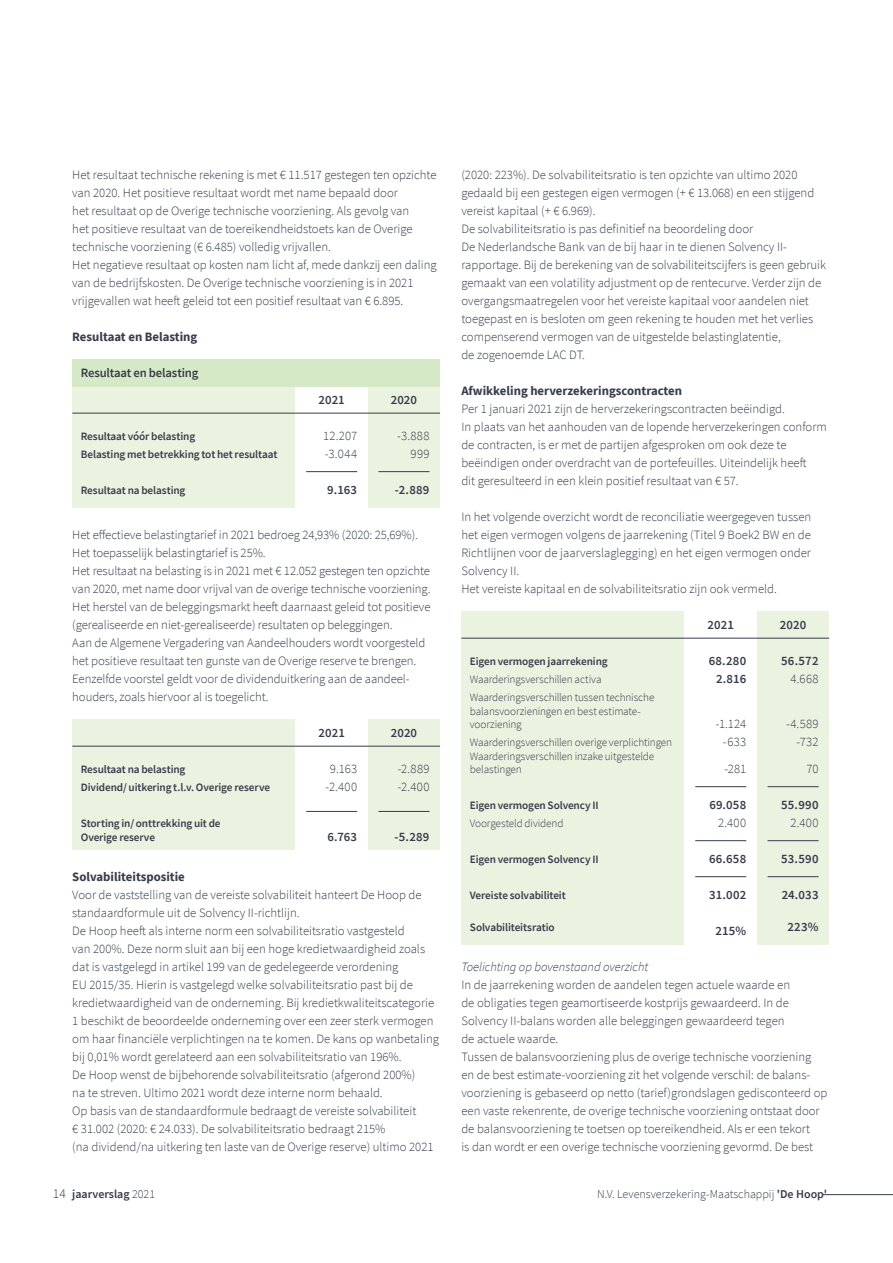
<style>
.page{position:relative;width:893px;height:1263px;background:#fff}
.page>*{position:absolute;margin:0;border:0;box-sizing:border-box;transform-origin:0 0}
.t1{font:300 13.5px "Source Sans Pro";color:#383c4c}
.t2{font:300 12.75px/18px "Source Sans Pro";color:#383c4c}
.t3{font:600 12.75px/18px "Source Sans Pro";letter-spacing:.01em;color:#383c4c;text-align:center}
.t4{font:700 12.75px "Source Sans Pro";color:#383c4c}
.t5{font:italic 300 12.75px "Source Sans Pro";color:#383c4c}
.t6{font:600 12.75px "Source Sans Pro";letter-spacing:-.015em;color:#383c4c}
.t7{font:300 12px "Source Sans Pro";color:#383c4c}
.t8{font:600 12px "Source Sans Pro";color:#383c4c}
.t9{font:600 11.25px/18px "Source Sans Pro";letter-spacing:-.01em;color:#383c4c}
.t10{font:300 11.25px/13.5px "Source Sans Pro";letter-spacing:-.015em;color:#383c4c}
.s1{font-weight:300}
.s2{font-weight:600}
</style>
<div class="page">
<div style="left:72px;top:386px;width:368px;height:122px;background:#e9f3e0"></div>
<div style="left:461px;top:611px;width:368px;height:333px;background:#e9f3e0"></div>
<div style="left:296px;top:386px;width:72px;height:126px;background:#fff"></div>
<div style="left:685px;top:611px;width:72px;height:339px;background:#fff"></div>
<div style="left:72px;top:359px;width:368px;height:27px;background:#d6e9c6"></div>
<hr style="left:72px;top:413px;width:368px;height:1px;background:#383c4c">
<hr style="left:461px;top:638px;width:368px;height:1px;background:#383c4c">
<hr style="left:306px;top:471px;width:51px;height:1px;background:#383c4c">
<hr style="left:378px;top:471px;width:51px;height:1px;background:#383c4c">
<hr style="left:767px;top:786px;width:52px;height:1px;background:#383c4c">
<hr style="left:695px;top:786px;width:51px;height:1px;background:#383c4c">
<hr style="left:767px;top:840px;width:52px;height:1px;background:#383c4c">
<hr style="left:695px;top:840px;width:51px;height:1px;background:#383c4c">
<hr style="left:767px;top:876px;width:52px;height:1px;background:#383c4c">
<hr style="left:695px;top:876px;width:51px;height:1px;background:#383c4c">
<div style="left:72px;top:719px;width:368px;height:131px;background:#e9f3e0"></div>
<div style="left:296px;top:719px;width:72px;height:135px;background:#fff"></div>
<hr style="left:72px;top:746px;width:368px;height:1px;background:#383c4c">
<hr style="left:306px;top:811px;width:51px;height:1px;background:#383c4c">
<hr style="left:378px;top:811px;width:51px;height:1px;background:#383c4c">
<hr style="left:823px;top:1194px;width:70px;height:1px;background:#383c4c">
<p class="t2" style="left:72px;top:166px;width:366px">Het resultaat technische rekening is met € 11.517 gestegen ten opzichte van 2020. Het positieve resultaat wordt met name bepaald door<br>het resultaat op de Overige technische voorziening. Als gevolg van<br>het positieve resultaat van de toereikendheidstoets kan de Overige technische voorziening (€ 6.485) volledig vrijvallen.<br>Het negatieve resultaat op kosten nam licht af, mede dankzij een daling van de bedrijfskosten. De Overige technische voorziening is in 2021 vrijgevallen wat heeft geleid tot een positief resultaat van € 6.895.</p>
<p class="t4" style="left:72px;top:328px;width:127px">Resultaat en Belasting</p>
<p class="t6" style="left:81px;top:365px;width:119px">Resultaat en belasting</p>
<p class="t9" style="left:81px;top:427px;width:198px">Resultaat vóór belasting<br>Belasting met betrekking tot het resultaat</p>
<p class="t9" style="left:81px;top:481px;width:106px">Resultaat na belasting</p>
<p class="t3" style="left:318px;top:391px;width:28px">2021</p>
<p class="t2" style="left:323px;top:427px;width:35px">12.207 -3.044</p>
<p class="t3" style="left:327px;top:481px;width:32px">9.163</p>
<p class="t3" style="left:391px;top:391px;width:28px">2020</p>
<p class="t2" style="left:397px;top:427px;width:34px;text-align:right">-3.888<br>999</p>
<p class="t3" style="left:395px;top:481px;width:36px">-2.889</p>
<p class="t2" style="left:72px;top:526px;width:360px">Het effectieve belastingtarief in 2021 bedroeg 24,93% (2020: 25,69%).<br>Het toepasselijk belastingtarief is 25%.<br>Het resultaat na belasting is in 2021 met € 12.052 gestegen ten opzichte van 2020, met name door vrijval van de overige technische voorziening.<br>Het herstel van de beleggingsmarkt heeft daarnaast geleid tot positieve (gerealiseerde en niet-gerealiseerde) resultaten op beleggingen.<br>Aan de Algemene Vergadering van Aandeelhouders wordt voorgesteld het positieve resultaat ten gunste van de Overige reserve te brengen.<br>Eenzelfde voorstel geldt voor de dividenduitkering aan de aandeel&shy;houders, zoals hiervoor al is toegelicht.</p>
<p class="t9" style="left:81px;top:760px;width:191px">Resultaat na belasting<br>Dividend/ uitkering t.l.v. Overige reserve</p>
<p class="t9" style="left:81px;top:816px;width:141px;line-height:13.5px">Storting in/ onttrekking uit de<br>Overige reserve</p>
<p class="t3" style="left:318px;top:724px;width:28px">2021</p>
<p class="t3" style="left:391px;top:724px;width:28px">2020</p>
<p class="t2" style="left:326px;top:760px;width:33px;text-align:center">9.163 -2.400</p>
<p class="t3" style="left:327px;top:827px;width:31px">6.763</p>
<p class="t2" style="left:398px;top:760px;width:33px">-2.889 -2.400</p>
<p class="t3" style="left:395px;top:827px;width:36px">-5.289</p>
<p class="t4" style="left:72px;top:868px;width:114px">Solvabiliteitspositie</p>
<p class="t2" style="left:72px;top:886px;width:368px">Voor de vaststelling van de vereiste solvabiliteit hanteert De Hoop de standaardformule uit de Solvency II-richtlijn.<br>De Hoop heeft als interne norm een solvabiliteitsratio vastgesteld<br>van 200%. Deze norm sluit aan bij een hoge kredietwaardigheid zoals dat is vastgelegd in artikel 199 van de gedelegeerde verordening<br>EU 2015/35. Hierin is vastgelegd welke solvabiliteitsratio past bij de kredietwaardigheid van de onderneming. Bij kredietkwaliteitscategorie 1 beschikt de beoordeelde onderneming over een zeer sterk vermogen om haar financiële verplichtingen na te komen. De kans op wanbetaling bij 0,01% wordt gerelateerd aan een solvabiliteitsratio van 196%.<br>De Hoop wenst de bijbehorende solvabiliteitsratio (afgerond 200%)<br>na te streven. Ultimo 2021 wordt deze interne norm behaald.<br>Op basis van de standaardformule bedraagt de vereiste solvabiliteit<br>€ 31.002 (2020: € 24.033). De solvabiliteitsratio bedraagt 215%<br>(na dividend/na uitkering ten laste van de Overige reserve) ultimo 2021</p>
<p class="t2" style="left:461px;top:166px;width:366px">(2020: 223%). De solvabiliteitsratio is ten opzichte van ultimo 2020 gedaald bij een gestegen eigen vermogen (+ € 13.068) en een stijgend vereist kapitaal (+ € 6.969).<br>De solvabiliteitsratio is pas definitief na beoordeling door<br>De Nederlandsche Bank van de bij haar in te dienen Solvency II&shy;rapportage. Bij de berekening van de solvabiliteitscijfers is geen gebruik gemaakt van een volatility adjustment op de rentecurve. Verder zijn de overgangsmaatregelen voor het vereiste kapitaal voor aandelen niet toegepast en is besloten om geen rekening te houden met het verlies compenserend vermogen van de uitgestelde belastinglatentie,<br>de zogenoemde LAC DT.</p>
<p class="t4" style="left:461px;top:382px;width:222px">Afwikkeling herverzekeringscontracten</p>
<p class="t2" style="left:461px;top:400px;width:367px">Per 1 januari 2021 zijn de herverzekeringscontracten beëindigd.<br>In plaats van het aanhouden van de lopende herverzekeringen conform de contracten, is er met de partijen afgesproken om ook deze te beëindigen onder overdracht van de portefeuilles. Uiteindelijk heeft<br>dit geresulteerd in een klein positief resultaat van € 57.</p>
<p class="t2" style="left:461px;top:508px;width:351px">In het volgende overzicht wordt de reconciliatie weergegeven tussen het eigen vermogen volgens de jaarrekening (Titel 9 Boek2 BW en de Richtlijnen voor de jaarverslaglegging) en het eigen vermogen onder Solvency II.<br>Het vereiste kapitaal en de solvabiliteitsratio zijn ook vermeld.</p>
<p class="t9" style="left:470px;top:652px;width:139px">Eigen vermogen jaarrekening</p>
<p class="t10" style="left:470px;top:670px;width:186px;line-height:18px">Waarderingsverschillen activa<br>Waarderingsverschillen tussen technische</p>
<p class="t10" style="left:470px;top:704px;width:172px">balansvoorzieningen en best estimate&shy;voorziening</p>
<p class="t10" style="left:470px;top:736px;width:204px">Waarderingsverschillen overige verplichtingen<br>Waarderingsverschillen inzake uitgestelde belastingen</p>
<p class="t9" style="left:470px;top:796px;width:130px">Eigen vermogen Solvency II</p>
<p class="t10" style="left:470px;top:817px;width:95px">Voorgesteld dividend</p>
<p class="t9" style="left:470px;top:850px;width:130px">Eigen vermogen Solvency II</p>
<p class="t9" style="left:470px;top:886px;width:97px">Vereiste solvabiliteit</p>
<p class="t9" style="left:470px;top:918px;width:86px">Solvabiliteitsratio</p>
<p class="t3" style="left:707px;top:616px;width:28px">2021</p>
<p class="t3" style="left:709px;top:652px;width:39px">68.280<br>2.816</p>
<p class="t2" style="left:716px;top:715px;width:32px;text-align:center">-1.124 -633</p>
<p class="t2" style="left:724px;top:760px;width:23px">-281</p>
<p class="t3" style="left:709px;top:796px;width:38px">69.058</p>
<p class="t2" style="left:718px;top:814px;width:30px">2.400</p>
<p class="t3" style="left:709px;top:850px;width:39px">66.658</p>
<p class="t3" style="left:709px;top:886px;width:39px">31.002</p>
<p class="t3" style="left:715px;top:922px;width:32px">215%</p>
<p class="t3" style="left:780px;top:616px;width:28px">2020</p>
<p class="t3" style="left:781px;top:652px;width:39px">56.572</p>
<p class="t2" style="left:791px;top:670px;width:29px">4.668</p>
<p class="t2" style="left:786px;top:715px;width:34px;text-align:right">-4.589 -732</p>
<p class="t2" style="left:806px;top:760px;width:14px">70</p>
<p class="t3" style="left:781px;top:796px;width:39px">55.990</p>
<p class="t2" style="left:790px;top:814px;width:30px">2.400</p>
<p class="t3" style="left:781px;top:850px;width:39px">53.590</p>
<p class="t3" style="left:782px;top:886px;width:38px">24.033</p>
<p class="t3" style="left:787px;top:917px;width:33px">223%</p>
<p class="t5" style="left:461px;top:959px;width:188px">Toelichting op bovenstaand overzicht</p>
<p class="t2" style="left:461px;top:976px;width:368px">In de jaarrekening worden de aandelen tegen actuele waarde en<br>de obligaties tegen geamortiseerde kostprijs gewaardeerd. In de Solvency II-balans worden alle beleggingen gewaardeerd tegen<br>de actuele waarde.<br>Tussen de balansvoorziening plus de overige technische voorziening en de best estimate-voorziening zit het volgende verschil: de balans&shy;voorziening is gebaseerd op netto (tarief)grondslagen gedisconteerd op een vaste rekenrente, de overige technische voorziening ontstaat door de balansvoorziening te toetsen op toereikendheid. Als er een tekort<br>is dan wordt er een overige technische voorziening gevormd. De best</p>
<p class="t1" style="left:53px;top:1185px;width:14px">14</p>
<p class="t8" style="left:72px;top:1186px;width:84px">jaarverslag <span class="s1">2021</span></p>
<p class="t7" style="left:597px;top:1186px;width:231px">N.V. Levensverzekering-Maatschappij <span class="s2">'De Hoop'</span></p>
</div>
